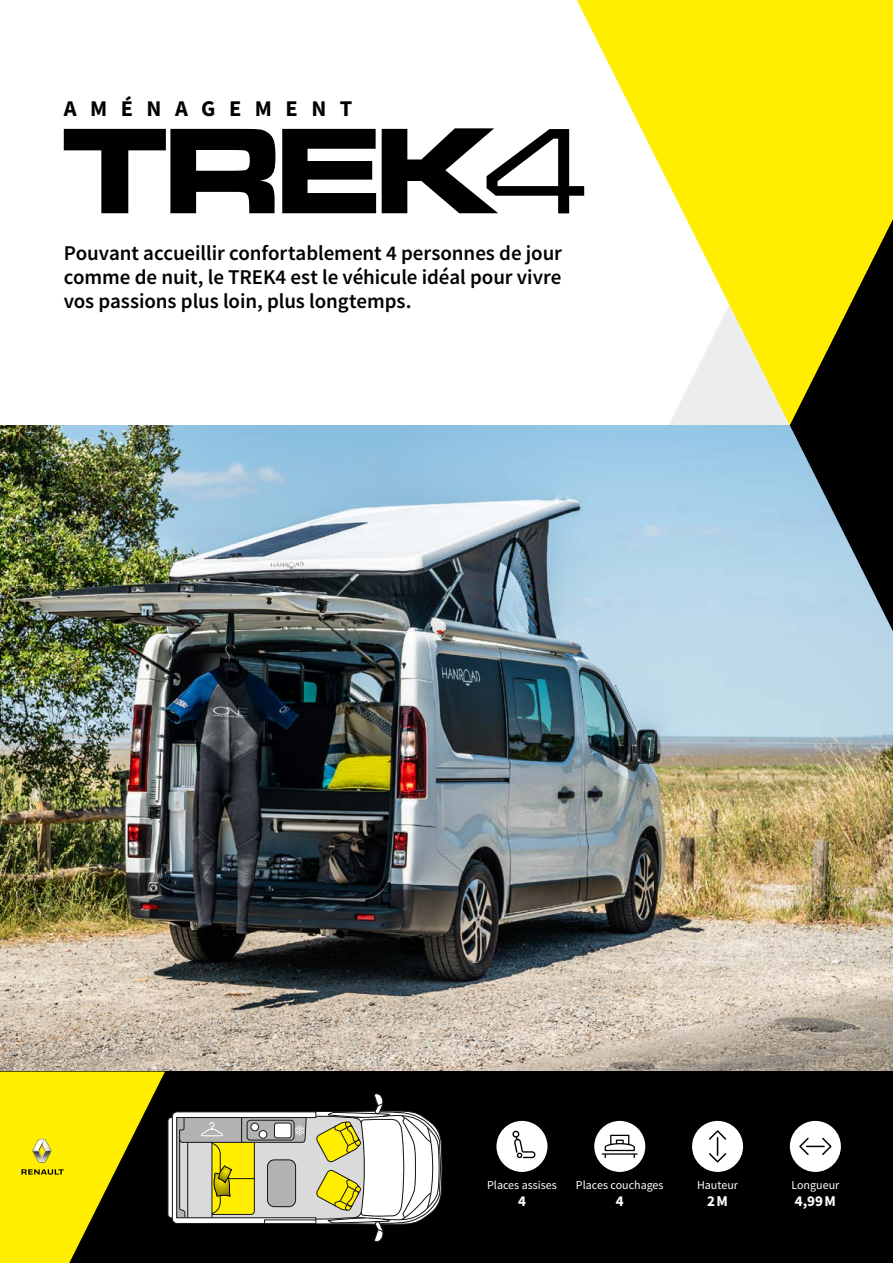
<style>
.page{position:relative;width:893px;height:1263px;background:#fff}
.page>*{position:absolute;margin:0;border:0;box-sizing:border-box;transform-origin:0 0}
.t1{font:700 22.5px "Source Sans Pro";letter-spacing:.6em;color:#000}
.t2{font:600 21px/24px "Source Sans Pro";letter-spacing:-.005em;color:#000;text-align:justify}
.t3{font:700 15px "Source Sans Pro";color:#fff}
.t4{font:12px "Source Sans Pro";color:#fff}
</style>
<div class="page">
<svg style="left:577px;top:0;width:316px;height:425px;fill:#fe0"></svg>
<img style="left:0;top:425px;width:893px;height:646px">
<svg style="left:687px;top:219px;width:206px;height:412px"></svg>
<svg style="left:64px;top:129px;width:211px;height:84px"></svg>
<svg style="left:282px;top:129px;width:94px;height:84px"></svg>
<svg style="left:382px;top:128px;width:202px;height:85px"></svg>
<div style="left:0;top:1071px;width:893px;height:192px;background:#000"></div>
<div style="left:496px;top:1121px;width:51px;height:51px;background:#fff;border-radius:50%"></div>
<svg style="left:512px;top:1130px;width:23px;height:28px"></svg>
<div style="left:594px;top:1121px;width:51px;height:51px;background:#fff;border-radius:50%"></div>
<svg style="left:602px;top:1135px;width:36px;height:23px"></svg>
<div style="left:790px;top:1121px;width:51px;height:51px;background:#fff;border-radius:50%"></div>
<svg style="left:799px;top:1137px;width:33px;height:18px"></svg>
<div style="left:692px;top:1121px;width:51px;height:51px;background:#fff;border-radius:50%"></div>
<svg style="left:709px;top:1130px;width:18px;height:33px"></svg>
<svg style="left:0;top:1071px;width:442px;height:192px"></svg>
<p class="t1" style="left:64px;top:93px;width:290px">AMÉNAGEMENT</p>
<p class="t2" style="left:64px;top:241px;width:500px">Pouvant accueillir confortablement 4 personnes de jour comme de nuit, le TREK4 est le véhicule idéal pour vivre vos passions plus loin, plus longtemps.</p>
<p class="t4" style="left:487px;top:1178px;width:71px">Places assises</p>
<p class="t3" style="left:518px;top:1191px;width:9px">4</p>
<p class="t4" style="left:576px;top:1178px;width:89px">Places couchages</p>
<p class="t3" style="left:616px;top:1191px;width:9px">4</p>
<p class="t4" style="left:697px;top:1178px;width:42px">Hauteur</p>
<p class="t3" style="left:707px;top:1191px;width:22px">2 M</p>
<p class="t4" style="left:791px;top:1178px;width:49px">Longueur</p>
<p class="t3" style="left:795px;top:1191px;width:43px">4,99 M</p>
</div>
